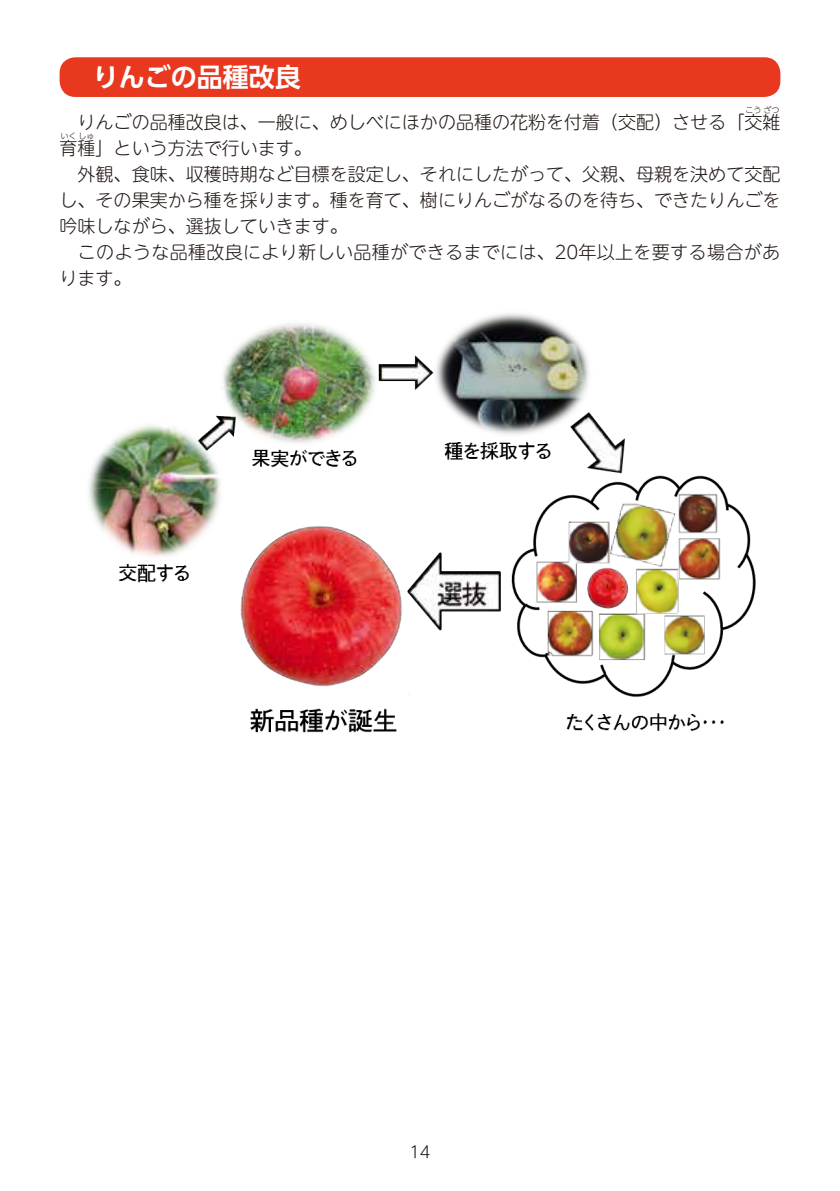
<style>
.page{position:relative;width:840px;height:1191px;background:#fff}
.page>*{position:absolute;margin:0;border:0;box-sizing:border-box;transform-origin:0 0}
.t1{font:700 26px "UD Shin Go Pr 6 De";color:#fff}
.t2{font:300 18px/26px "UD Shin M Go Pr 6";color:#221815}
.t3{font:300 16px "UD Shin M Go Pr 6";color:#221815}
.t4{font:300 8px "UD Shin M Go Pr 6";color:#221815}
</style>
<div class="page">
<div style="left:60px;top:57px;width:720px;height:40px;background:#e83820;border-radius:16px"></div>
<img style="left:89px;top:313px;width:635px;height:420px">
<img style="left:508px;top:473px;width:248px;height:225px">
<img style="left:231px;top:515px;width:178px;height:181px">
<img style="left:585px;top:566px;width:44px;height:45px">
<h1 class="t1" style="left:93px;top:56px;width:210px">りんごの品種改良</h1>
<p class="t2" style="left:60px;top:108px;width:721px">　りんごの品種改良は、一般に、めしべにほかの品種の花粉を付着（交配）させる「交雑</p>
<p class="t4" style="left:745px;top:103px;width:35px">こうざつ</p>
<p class="t4" style="left:61px;top:129px;width:36px">いくしゅ</p>
<p class="t2" style="left:60px;top:160px;width:721px">　外観、食味、収穫時期など目標を設定し、それにしたがって、父親、母親を決めて交配し、その果実から種を採ります。種を育て、樹にりんごがなるのを待ち、できたりんごを吟味しながら、選抜していきます。<br>　このような品種改良により新しい品種ができるまでには、20年以上を要する場合があります。</p>
<p class="t2" style="left:60px;top:134px;width:253px">育種」という方法で行います。</p>
<p class="t3" style="left:409px;top:1138px;width:23px">14</p>
</div>
